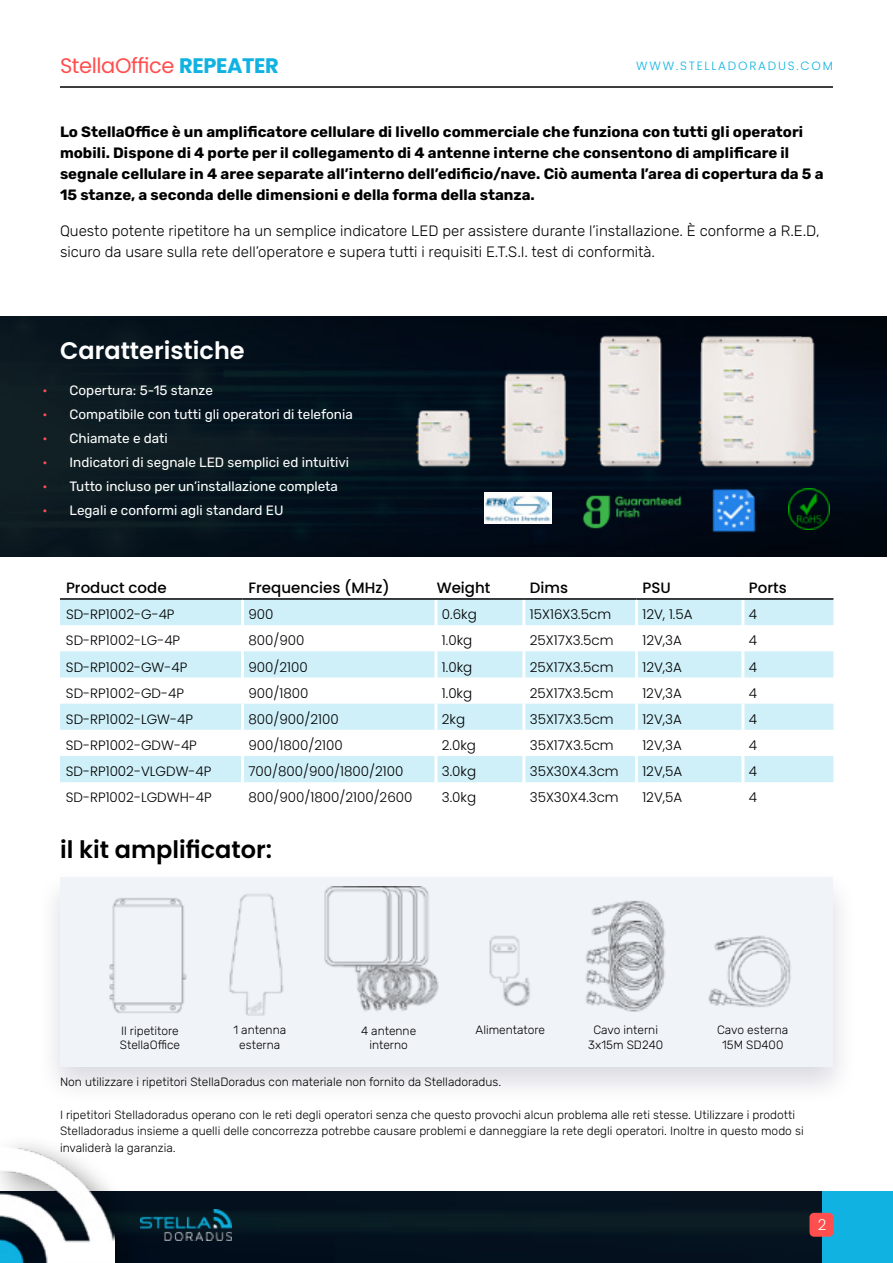
<style>
.page{position:relative;width:893px;height:1263px;background:#fff}
.page>*{position:absolute;margin:0;border:0;box-sizing:border-box;transform-origin:0 0}
.t1{font:600 24px "Poppins";color:#000}
.t2{font:600 24px "Poppins";color:#fff}
.t3{font:21px "Poppins";letter-spacing:-.02em;color:#ff4e4e}
.t4{font:700 15px/21px "Rubik";color:#000}
.t5{font:300 15px/21px "Rubik";color:#000}
.t6{font:500 15px "Poppins";color:#000}
.t7{font:300 15px "Poppins";color:#fff}
.t8{font:300 13.5px "Poppins";color:#000}
.t9{font:13.5px "Rubik";color:#fff}
.t10{font:300 12px/14.4px "Rubik";color:#000;text-align:center}
.t11{font:300 12px "Poppins";letter-spacing:.15em;color:#10b2e1}
.s1{font-weight:700;color:#10b2e1}
.s2{color:#ff4e4e}
</style>
<div class="page">
<div style="left:821px;top:1191px;width:72px;height:72px;background:#10b2e1"></div>
<img style="left:150px;top:1191px;width:671px;height:72px">
<img style="left:150px;top:1209px;width:82px;height:31px">
<div style="left:809px;top:1213px;width:24px;height:24px;background:#ff4e4e;border-radius:4px"></div>
<hr style="left:60px;top:86px;width:773px;height:2px;background:#000">
<div style="left:0;top:1134px;width:150px;height:129px;background:#000;opacity:.45"></div>
<img style="left:0;top:1147px;width:114px;height:116px">
<img style="left:0;top:317px;width:886px;height:240px">
<svg style="left:60px;top:600px;width:773px;height:182px;fill:#cff0f9"></svg>
<svg style="left:60px;top:730px;width:773px;height:26px"></svg>
<hr style="left:241px;top:600px;width:3px;height:25px;background:#fff">
<hr style="left:434px;top:600px;width:3px;height:25px;background:#fff">
<hr style="left:522px;top:600px;width:3px;height:25px;background:#fff">
<hr style="left:635px;top:600px;width:3px;height:25px;background:#fff">
<hr style="left:741px;top:600px;width:3px;height:25px;background:#fff">
<hr style="left:241px;top:625px;width:3px;height:26px;background:#fff">
<hr style="left:434px;top:625px;width:3px;height:26px;background:#fff">
<hr style="left:522px;top:625px;width:3px;height:26px;background:#fff">
<hr style="left:635px;top:625px;width:3px;height:26px;background:#fff">
<hr style="left:741px;top:625px;width:3px;height:26px;background:#fff">
<hr style="left:241px;top:651px;width:3px;height:26px;background:#fff">
<hr style="left:434px;top:651px;width:3px;height:26px;background:#fff">
<hr style="left:522px;top:651px;width:3px;height:26px;background:#fff">
<hr style="left:635px;top:651px;width:3px;height:26px;background:#fff">
<hr style="left:741px;top:651px;width:3px;height:26px;background:#fff">
<hr style="left:241px;top:677px;width:3px;height:27px;background:#fff">
<hr style="left:434px;top:677px;width:3px;height:27px;background:#fff">
<hr style="left:522px;top:677px;width:3px;height:27px;background:#fff">
<hr style="left:635px;top:677px;width:3px;height:27px;background:#fff">
<hr style="left:741px;top:677px;width:3px;height:27px;background:#fff">
<hr style="left:241px;top:704px;width:3px;height:26px;background:#fff">
<hr style="left:434px;top:704px;width:3px;height:26px;background:#fff">
<hr style="left:522px;top:704px;width:3px;height:26px;background:#fff">
<hr style="left:635px;top:704px;width:3px;height:26px;background:#fff">
<hr style="left:741px;top:704px;width:3px;height:26px;background:#fff">
<hr style="left:241px;top:730px;width:3px;height:26px;background:#fff">
<hr style="left:434px;top:730px;width:3px;height:26px;background:#fff">
<hr style="left:522px;top:730px;width:3px;height:26px;background:#fff">
<hr style="left:635px;top:730px;width:3px;height:26px;background:#fff">
<hr style="left:741px;top:730px;width:3px;height:26px;background:#fff">
<hr style="left:241px;top:756px;width:3px;height:26px;background:#fff">
<hr style="left:434px;top:756px;width:3px;height:26px;background:#fff">
<hr style="left:522px;top:756px;width:3px;height:26px;background:#fff">
<hr style="left:635px;top:756px;width:3px;height:26px;background:#fff">
<hr style="left:741px;top:756px;width:3px;height:26px;background:#fff">
<hr style="left:60px;top:598px;width:182px;height:2px;background:#000">
<hr style="left:242px;top:598px;width:194px;height:2px;background:#000">
<hr style="left:436px;top:598px;width:88px;height:2px;background:#000">
<hr style="left:524px;top:598px;width:112px;height:2px;background:#000">
<hr style="left:636px;top:598px;width:107px;height:2px;background:#000">
<hr style="left:743px;top:598px;width:90px;height:2px;background:#000">
<div style="left:35px;top:867px;width:823px;height:240px;background:#00033a;opacity:.15"></div>
<div style="left:60px;top:878px;width:773px;height:189px;background:#f0f4f9"></div>
<img style="left:109px;top:887px;width:682px;height:128px">
<img style="left:401px;top:336px;width:419px;height:146px">
<img style="left:788px;top:489px;width:42px;height:41px">
<img style="left:711px;top:486px;width:45px;height:47px">
<img style="left:579px;top:491px;width:105px;height:41px">
<img style="left:484px;top:493px;width:67px;height:31px">
<h2 class="t3" style="left:60px;top:53px;width:220px">StellaOffice <span class="s1">REPEATER</span></h2>
<p class="t11" style="left:636px;top:59px;width:198px">WWW.STELLADORADUS.COM</p>
<p class="t4" style="left:60px;top:122px;width:765px">Lo StellaOffice è un amplificatore cellulare di livello commerciale che funziona con tutti gli operatori mobili. Dispone di 4 porte per il collegamento di 4 antenne interne che consentono di amplificare il segnale cellulare in 4 aree separate all’interno dell’edificio/nave. Ciò aumenta l’area di copertura da 5 a 15 stanze, a seconda delle dimensioni e della forma della stanza.</p>
<p class="t5" style="left:60px;top:221px;width:761px">Questo potente ripetitore ha un semplice indicatore LED per assistere durante l’installazione. È conforme a R.E.D, sicuro da usare sulla rete dell’operatore e supera tutti i requisiti E.T.S.I. test di conformità.</p>
<h1 class="t2" style="left:60px;top:337px;width:186px">Caratteristiche</h1>
<p class="t9" style="left:43px;top:383px;width:172px"><span class="s2">•</span> Copertura: 5-15 stanze</p>
<p class="t9" style="left:43px;top:407px;width:312px"><span class="s2">•</span> Compatibile con tutti gli operatori di telefonia</p>
<p class="t9" style="left:43px;top:431px;width:127px"><span class="s2">•</span> Chiamate e dati</p>
<p class="t9" style="left:43px;top:455px;width:308px"><span class="s2">•</span> Indicatori di segnale LED semplici ed intuitivi</p>
<p class="t9" style="left:43px;top:479px;width:297px"><span class="s2">•</span> Tutto incluso per un’installazione completa</p>
<p class="t9" style="left:43px;top:503px;width:242px"><span class="s2">•</span> Legali e conformi agli standard EU</p>
<p class="t6" style="left:66px;top:579px;width:102px">Product code</p>
<p class="t6" style="left:248px;top:579px;width:143px">Frequencies (MHz)</p>
<p class="t6" style="left:437px;top:579px;width:55px">Weight</p>
<p class="t6" style="left:530px;top:579px;width:40px">Dims</p>
<p class="t6" style="left:642px;top:579px;width:30px">PSU</p>
<p class="t6" style="left:749px;top:579px;width:39px">Ports</p>
<p class="t8" style="left:66px;top:607px;width:110px">SD-RP1002-G-4P</p>
<p class="t8" style="left:248px;top:607px;width:27px">900</p>
<p class="t8" style="left:442px;top:607px;width:36px">0.6kg</p>
<p class="t8" style="left:530px;top:607px;width:83px">15X16X3.5cm</p>
<p class="t8" style="left:642px;top:607px;width:52px">12V, 1.5A</p>
<p class="t8" style="left:749px;top:607px;width:10px">4</p>
<p class="t8" style="left:66px;top:633px;width:116px">SD-RP1002-LG-4P</p>
<p class="t8" style="left:248px;top:633px;width:58px">800/900</p>
<p class="t8" style="left:442px;top:633px;width:32px">1.0kg</p>
<p class="t8" style="left:530px;top:633px;width:85px">25X17X3.5cm</p>
<p class="t8" style="left:642px;top:633px;width:41px">12V,3A</p>
<p class="t8" style="left:749px;top:633px;width:10px">4</p>
<p class="t8" style="left:66px;top:659px;width:123px">SD-RP1002-GW-4P</p>
<p class="t8" style="left:248px;top:659px;width:61px">900/2100</p>
<p class="t8" style="left:442px;top:659px;width:32px">1.0kg</p>
<p class="t8" style="left:530px;top:659px;width:85px">25X17X3.5cm</p>
<p class="t8" style="left:642px;top:659px;width:41px">12V,3A</p>
<p class="t8" style="left:749px;top:659px;width:10px">4</p>
<p class="t8" style="left:66px;top:685px;width:120px">SD-RP1002-GD-4P</p>
<p class="t8" style="left:248px;top:685px;width:62px">900/1800</p>
<p class="t8" style="left:442px;top:685px;width:32px">1.0kg</p>
<p class="t8" style="left:530px;top:685px;width:85px">25X17X3.5cm</p>
<p class="t8" style="left:642px;top:685px;width:41px">12V,3A</p>
<p class="t8" style="left:749px;top:685px;width:10px">4</p>
<p class="t8" style="left:66px;top:711px;width:129px">SD-RP1002-LGW-4P</p>
<p class="t8" style="left:248px;top:711px;width:92px">800/900/2100</p>
<p class="t8" style="left:442px;top:711px;width:25px">2kg</p>
<p class="t8" style="left:530px;top:711px;width:85px">35X17X3.5cm</p>
<p class="t8" style="left:642px;top:711px;width:41px">12V,3A</p>
<p class="t8" style="left:749px;top:711px;width:10px">4</p>
<p class="t8" style="left:66px;top:737px;width:132px">SD-RP1002-GDW-4P</p>
<p class="t8" style="left:248px;top:737px;width:96px">900/1800/2100</p>
<p class="t8" style="left:442px;top:737px;width:36px">2.0kg</p>
<p class="t8" style="left:530px;top:737px;width:85px">35X17X3.5cm</p>
<p class="t8" style="left:642px;top:737px;width:41px">12V,3A</p>
<p class="t8" style="left:749px;top:737px;width:10px">4</p>
<p class="t8" style="left:66px;top:764px;width:147px">SD-RP1002-VLGDW-4P</p>
<p class="t8" style="left:248px;top:764px;width:157px">700/800/900/1800/2100</p>
<p class="t8" style="left:442px;top:764px;width:36px">3.0kg</p>
<p class="t8" style="left:530px;top:764px;width:90px">35X30X4.3cm</p>
<p class="t8" style="left:642px;top:764px;width:42px">12V,5A</p>
<p class="t8" style="left:749px;top:764px;width:10px">4</p>
<p class="t8" style="left:66px;top:790px;width:147px">SD-RP1002-LGDWH-4P</p>
<p class="t8" style="left:248px;top:790px;width:166px">800/900/1800/2100/2600</p>
<p class="t8" style="left:442px;top:790px;width:36px">3.0kg</p>
<p class="t8" style="left:530px;top:790px;width:90px">35X30X4.3cm</p>
<p class="t8" style="left:642px;top:790px;width:42px">12V,5A</p>
<p class="t8" style="left:749px;top:790px;width:10px">4</p>
<h1 class="t1" style="left:60px;top:835px;width:214px">il kit amplificator:</h1>
<p class="t10" style="left:233px;top:1023px;width:54px">1 antenna esterna</p>
<p class="t10" style="left:361px;top:1024px;width:57px">4 antenne interno</p>
<p class="t10" style="left:476px;top:1023px;width:71px">Alimentatore</p>
<p class="t10" style="left:588px;top:1023px;width:76px">Cavo interni<br>3x15m SD240</p>
<p class="t10" style="left:717px;top:1023px;width:73px">Cavo esterna<br>15M SD400</p>
<p class="t10" style="left:120px;top:1024px;width:62px;text-align:left">Il ripetitore<br>StellaOffice</p>
<p class="t10" style="left:60px;top:1075px;width:443px">Non utilizzare i ripetitori StellaDoradus con materiale non fornito da Stelladoradus.</p>
<p class="t10" style="left:60px;top:1107px;width:745px;line-height:16.5px;text-align:left">I ripetitori Stelladoradus operano con le reti degli operatori senza che questo provochi alcun problema alle reti stesse. Utilizzare i prodotti<br>Stelladoradus insieme a quelli delle concorrezza potrebbe causare problemi e danneggiare la rete degli operatori. Inoltre in questo modo si invaliderà la garanzia.</p>
<p class="t7" style="left:818px;top:1216px;width:10px">2</p>
</div>
